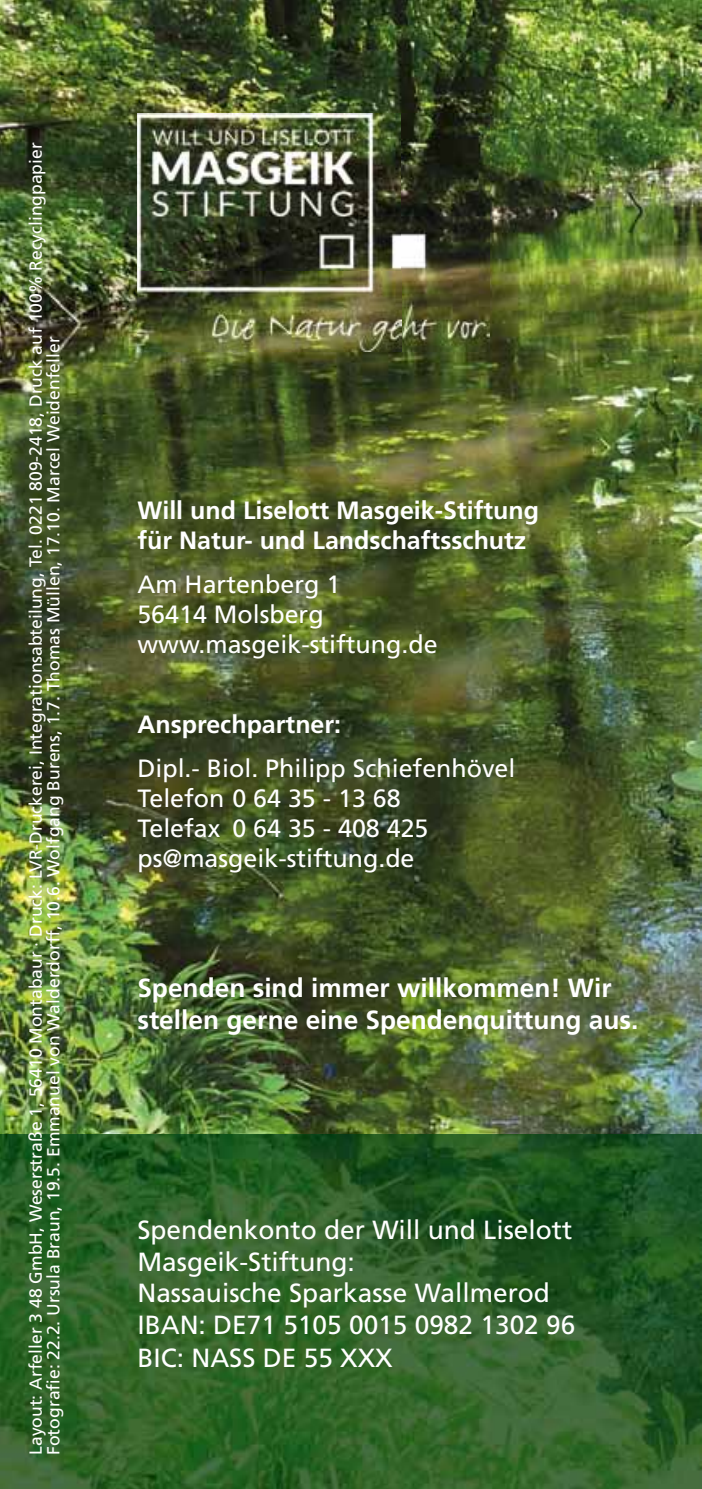
<style>
.page{position:relative;width:702px;height:1489px;background:#fff}
.page>*{position:absolute;margin:0;border:0;box-sizing:border-box;transform-origin:0 0}
.t1{font:26.25px/31.8px "Frutiger";color:#fff}
.t2{font:700 26.25px/31.5px "Frutiger";color:#fff}
.t3{font:25px/30px "Frutiger";color:#fff}
.t4{font:700 25px/30px "Frutiger";color:#fff}
.t5{font:17.5px/17.5px "Frutiger";color:#fff}
</style>
<div class="page">
<img style="left:0;top:0;width:702px;height:1488px">
<img style="left:137px;top:113px;width:352px;height:238px">
<p class="t5" style="left:27px;top:1454px;width:1313px;rotate:-90deg">Layout: Arfeller 3 48 GmbH, Weserstraße 1, 56410 Montabaur · Druck: LVR-Druckerei, Integrationsabteilung, Tel. 0221 809-2418, Druck auf 100% Recyclingpapier<br>Fotografie: 22.2. Ursula Braun, 19.5. Emmanuel von Walderdorff, 10.6. Wolfgang Burens, 1.7. Thomas Müllen, 17.10. Marcel Weidenfeller</p>
<h2 class="t4" style="left:137px;top:495px;width:403px">Will und Liselott Masgeik-Stiftung für Natur- und Landschaftsschutz</h2>
<h2 class="t3" style="left:137px;top:569px;width:302px">Am Hartenberg 1<br>56414 Molsberg www.masgeik-stiftung.de</h2>
<h2 class="t4" style="left:137px;top:709px;width:205px">Ansprechpartner:</h2>
<h2 class="t3" style="left:137px;top:752px;width:379px">Dipl.- Biol. Philipp Schiefenhövel<br>Telefon 0 64 35 - 13 68<br>Telefax 0 64 35 - 408 425 ps@masgeik-stiftung.de</h2>
<h1 class="t2" style="left:137px;top:972px;width:502px">Spenden sind immer willkommen! Wir stellen gerne eine Spendenquittung aus.</h1>
<h1 class="t1" style="left:137px;top:1213px;width:439px">Spendenkonto der Will und Liselott<br>Masgeik-Stiftung:<br>Nassauische Sparkasse Wallmerod<br>IBAN: DE71 5105 0015 0982 1302 96<br>BIC: NASS DE 55 XXX</h1>
</div>
